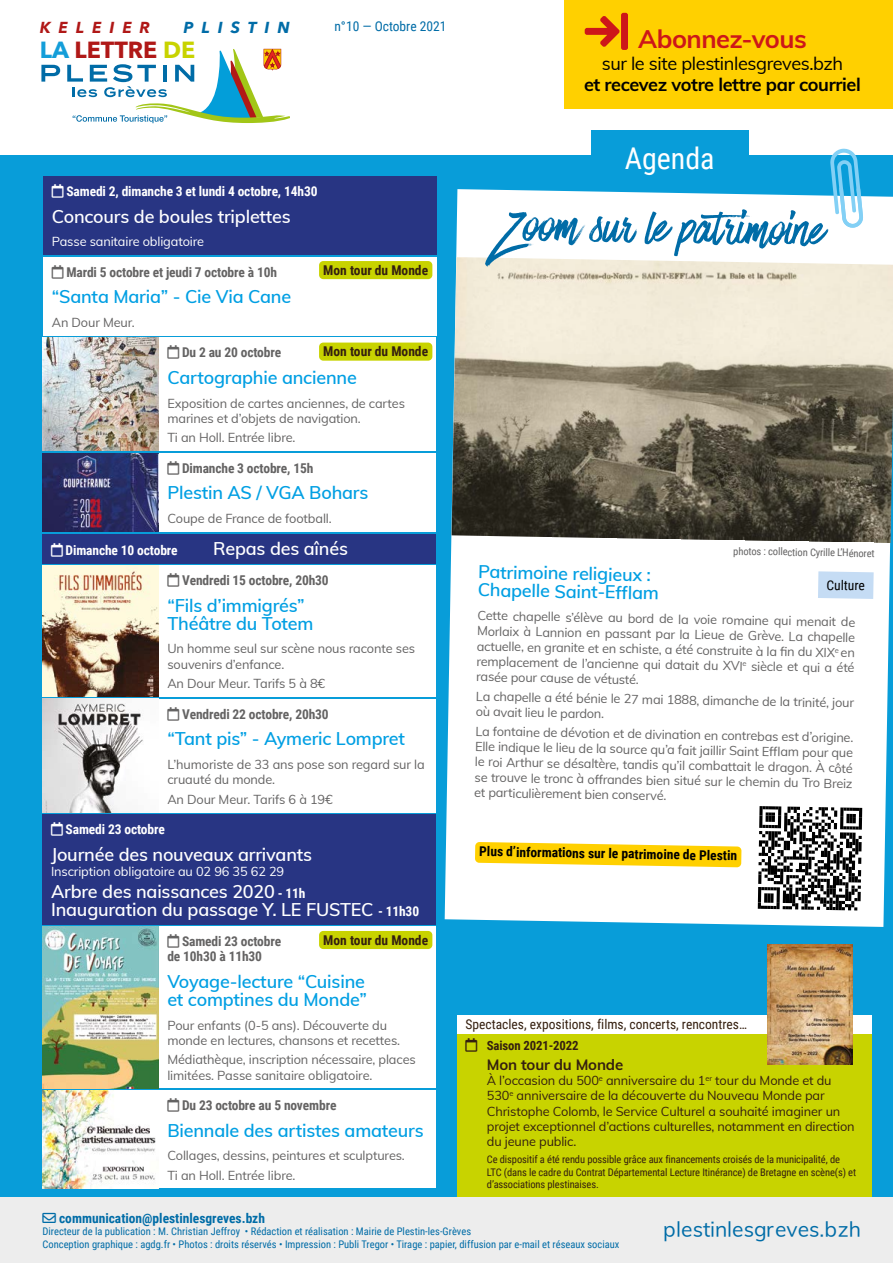
<style>
.page{position:relative;width:893px;height:1263px;background:#fff}
.page>*{position:absolute;margin:0;border:0;box-sizing:border-box;transform-origin:0 0}
.t1{font:55.2px "Have Heart One";color:#006ca7}
.t2{font:30px "Roboto Condensed";color:#fff}
.t3{font:700 25.35px "Muli";letter-spacing:-.02em;color:#cd1719}
.t4{font:700 23.25px "Avenir Next";color:#b01817}
.t5{font:21px "Font Awesome 5 Pro";color:#006ca7}
.t6{font:700 18.15px "Muli";letter-spacing:-.02em;color:#000}
.t7{font:18.15px "Muli";letter-spacing:-.02em;color:#000}
.t8{font:600 18px/18px "Muli";letter-spacing:-.01em;color:#009fe3}
.t9{font:600 18px/18px "Muli";letter-spacing:-.01em;color:#fff}
.t10{font:italic 700 15.9px "Avenir Next";letter-spacing:.5em;color:#b01817}
.t11{font:italic 700 15.9px "Avenir Next";letter-spacing:.5em;color:#006ca7}
.t12{font:700 15px "Muli";letter-spacing:-.01em;color:#341f0f}
.t13{font:700 13.5px/15px "Roboto Condensed";letter-spacing:-.01em;color:#646363}
.t14{font:700 13.5px "Roboto Condensed";letter-spacing:-.01em;color:#fff}
.t15{font:13.5px "Roboto Condensed";color:#341f0f}
.t16{font:700 13.5px "Roboto Condensed";color:#000}
.t17{font:700 13.5px "Roboto Condensed";color:#341f0f}
.t18{font:700 13.5px "Roboto Condensed";color:#006ca7}
.t19{font:13.5px "Roboto Condensed";color:#006ca7}
.t20{font:13.5px "Roboto Condensed";color:#000}
.t21{font:12.75px/15.3px "Muli";letter-spacing:-.01em;color:#646363}
.t22{font:12.75px/15.3px "Muli";letter-spacing:-.01em;color:#341f0f}
.t23{font:12.75px "Muli";letter-spacing:-.01em;color:#fff}
.t24{font:700 12.75px "Roboto Condensed";letter-spacing:-.01em;color:#341f0f}
.t25{font:10.5px/12.6px "Roboto Condensed";color:#006ca7}
.t26{font:10.5px/12.6px "Roboto Condensed";letter-spacing:-.01em;color:#341f0f}
.t27{font:10.5px "Roboto Condensed";color:#646363}
.s1{color:#149ed9}
.s2{color:#c8d300}
.s3{font-family:"Roboto Condensed";font-weight:700;font-size:13.5px}
</style>
<div class="page">
<div style="left:0;top:1196px;width:893px;height:67px;background:#ededed"></div>
<div style="left:0;top:155px;width:893px;height:1041px;background:#089dd9"></div>
<svg style="left:41px;top:65px;width:19px;height:17px"></svg>
<svg style="left:67px;top:49px;width:223px;height:74px"></svg>
<div style="left:565px;top:0;width:328px;height:108px;background:#ffd000"></div>
<svg style="left:585px;top:13px;width:43px;height:37px"></svg>
<div style="left:591px;top:131px;width:158px;height:55px;background:#089dd9"></div>
<div style="left:445px;top:189px;width:448px;height:738px;background:#fff"></div>
<svg style="left:818px;top:571px;width:56px;height:28px;background:#c8def4"></svg>
<img style="left:452px;top:257px;width:441px;height:286px">
<svg style="left:830px;top:148px;width:33px;height:80px"></svg>
<svg style="left:475px;top:793px;width:400px;height:130px;background:#e2dec8"></svg>
<div style="left:43px;top:566px;width:393px;height:131px;background:#fff"></div>
<div style="left:43px;top:453px;width:393px;height:78px;background:#fff"></div>
<div style="left:43px;top:699px;width:393px;height:113px;background:#fff"></div>
<div style="left:43px;top:257px;width:394px;height:78px;background:#fff"></div>
<div style="left:43px;top:338px;width:393px;height:113px;background:#fff"></div>
<div style="left:43px;top:534px;width:393px;height:29px;background:#283583"></div>
<div style="left:43px;top:177px;width:394px;height:78px;background:#283583"></div>
<img style="left:43px;top:566px;width:116px;height:131px">
<img style="left:43px;top:453px;width:116px;height:78px">
<img style="left:43px;top:699px;width:100px;height:113px">
<img style="left:43px;top:338px;width:116px;height:113px">
<div style="left:43px;top:927px;width:393px;height:161px;background:#fff"></div>
<img style="left:43px;top:927px;width:116px;height:161px">
<div style="left:43px;top:1090px;width:393px;height:98px;background:#fff"></div>
<img style="left:43px;top:1090px;width:113px;height:98px">
<div style="left:43px;top:814px;width:393px;height:110px;background:#283583"></div>
<div style="left:457px;top:1015px;width:415px;height:181px;background:#c8d300"></div>
<div style="left:457px;top:1015px;width:415px;height:18px;background:#fff"></div>
<div style="left:319px;top:261px;width:113px;height:18px;background:#c8d300;border-radius:4px"></div>
<div style="left:319px;top:343px;width:113px;height:18px;background:#c8d300;border-radius:4px"></div>
<div style="left:319px;top:931px;width:113px;height:18px;background:#c8d300;border-radius:4px"></div>
<img style="left:767px;top:944px;width:85px;height:120px">
<p class="t10" style="left:40px;top:13px;width:112px">KELEIER</p>
<p class="t11" style="left:183px;top:13px;width:108px">PLISTIN</p>
<p class="t19" style="left:334px;top:17px;width:114px">n°10 — Octobre 2021</p>
<h3 class="t4" style="left:40px;top:30px;width:157px"><span class="s1">LA</span> LETTRE <span class="s2">DE</span></h3>
<p class="t14" style="left:52px;top:182px;width:267px">●■ Samedi 2, dimanche 3 et lundi 4 octobre, 14h30</p>
<h3 class="t9" style="left:52px;top:206px;width:241px">Concours de boules triplettes</h3>
<p class="t23" style="left:52px;top:233px;width:154px">Passe sanitaire obligatoire</p>
<p class="t17" style="left:323px;top:261px;width:106px">Mon tour du Monde</p>
<p class="t13" style="left:52px;top:264px;width:227px">●■ Mardi 5 octobre et jeudi 7 octobre à 10h</p>
<h3 class="t8" style="left:52px;top:287px;width:241px">“Santa Maria” - Cie Via Cane</h3>
<p class="t21" style="left:52px;top:314px;width:85px">An Dour Meur.</p>
<p class="t13" style="left:167px;top:344px;width:115px">●■ Du 2 au 20 octobre</p>
<h3 class="t8" style="left:167px;top:367px;width:191px">Cartographie ancienne</h3>
<p class="t21" style="left:167px;top:395px;width:239px">Exposition de cartes anciennes, de cartes marines et d’objets de navigation.</p>
<p class="t21" style="left:167px;top:430px;width:130px">Ti an Holl. Entrée libre.</p>
<p class="t17" style="left:323px;top:342px;width:106px">Mon tour du Monde</p>
<p class="t13" style="left:167px;top:460px;width:148px">●■ Dimanche 3 octobre, 15h</p>
<h3 class="t8" style="left:167px;top:483px;width:203px">Plestin AS / VGA Bohars</h3>
<p class="t21" style="left:167px;top:510px;width:166px">Coupe de France de football.</p>
<p class="t14" style="left:51px;top:541px;width:128px">●■ Dimanche 10 octobre</p>
<h3 class="t9" style="left:213px;top:539px;width:136px">Repas des aînés</h3>
<p class="t13" style="left:167px;top:572px;width:163px">●■ Vendredi 15 octobre, 20h30</p>
<h3 class="t8" style="left:167px;top:595px;width:148px">“Fils d’immigrés”<br>Théâtre du Totem</h3>
<p class="t21" style="left:167px;top:641px;width:249px">Un homme seul sur scène nous raconte ses souvenirs d’enfance.</p>
<p class="t21" style="left:167px;top:675px;width:159px">An Dour Meur. Tarifs 5 à 8€</p>
<p class="t13" style="left:167px;top:706px;width:163px">●■ Vendredi 22 octobre, 20h30</p>
<h3 class="t8" style="left:167px;top:729px;width:239px">“Tant pis” - Aymeric Lompret</h3>
<p class="t21" style="left:167px;top:756px;width:259px">L’humoriste de 33 ans pose son regard sur la cruauté du monde.</p>
<p class="t21" style="left:167px;top:791px;width:167px">An Dour Meur. Tarifs 6 à 19€</p>
<p class="t14" style="left:51px;top:820px;width:115px">●■ Samedi 23 octobre</p>
<h3 class="t9" style="left:51px;top:844px;width:263px">Journée des nouveaux arrivants</h3>
<p class="t23" style="left:51px;top:862px;width:235px">Inscription obligatoire au 02 96 35 62 29</p>
<h3 class="t9" style="left:51px;top:882px;width:370px">Arbre des naissances 2020 <span class="s3">- 11h<br></span>Inauguration du passage Y. LE FUSTEC <span class="s3">- 11h30</span></h3>
<p class="t13" style="left:167px;top:933px;width:115px">●■ Samedi 23 octobre de 10h30 à 11h30</p>
<h3 class="t8" style="left:167px;top:971px;width:201px">Voyage-lecture “Cuisine et comptines du Monde”</h3>
<p class="t21" style="left:167px;top:1017px;width:234px">Pour enfants (0-5 ans). Découverte du monde en lectures, chansons et recettes.</p>
<p class="t21" style="left:167px;top:1051px;width:250px">Médiathèque, inscription nécessaire, places limitées. Passe sanitaire obligatoire.</p>
<p class="t13" style="left:167px;top:1097px;width:171px">●■ Du 23 octobre au 5 novembre</p>
<h3 class="t8" style="left:167px;top:1120px;width:258px">Biennale des artistes amateurs</h3>
<p class="t21" style="left:167px;top:1145px;width:239px;line-height:19.5px">Collages, dessins, peintures et sculptures.<br>Ti an Holl. Entrée libre.</p>
<p class="t17" style="left:323px;top:930px;width:106px">Mon tour du Monde</p>
<h3 class="t3" style="left:638px;top:20px;width:170px">Abonnez-vous</h3>
<h3 class="t7" style="left:602px;top:50px;width:243px">sur le site plestinlesgreves.bzh</h3>
<h3 class="t6" style="left:584px;top:72px;width:278px">et recevez votre lettre par courriel</h3>
<h2 class="t2" style="left:625px;top:137px;width:91px">Agenda</h2>
<h1 class="t1" style="left:498px;top:194px;width:327px;rotate:1deg">Zoom sur le patrimoine</h1>
<p class="t27" style="left:733px;top:543px;width:143px;rotate:1deg">photos : collection Cyrille L’Hénoret</p>
<h3 class="t8" style="left:478px;top:562px;width:183px;rotate:1deg">Patrimoine religieux :<br>Chapelle Saint-Effl am</h3>
<p class="t21" style="left:478px;top:607px;width:380px;text-align:justify;rotate:1deg">Cette chapelle s’élève au bord de la voie romaine qui menait de Morlaix à Lannion en passant par la Lieue de Grève. La chapelle actuelle, en granite et en schiste, a été construite à la fi n du XIX<sup>e</sup> en remplacement de l’ancienne qui datait du XVI<sup>e</sup> siècle et qui a été rasée pour cause de vétusté.</p>
<p class="t21" style="left:476px;top:688px;width:380px;rotate:1deg">La chapelle a été bénie le 27 mai 1888, dimanche de la trinité, jour où avait lieu le pardon.</p>
<p class="t21" style="left:476px;top:723px;width:380px;text-align:justify;rotate:1deg">La fontaine de dévotion et de divination en contrebas est d’origine.<br>Elle indique le lieu de la source qu’a fait jaillir Saint Effl am pour que le roi Arthur se désaltère, tandis qu’il combattait le dragon. À côté se trouve le tronc à offrandes bien situé sur le chemin du Tro Breiz et particulièrement bien conservé.</p>
<p class="t20" style="left:827px;top:575px;width:40px;rotate:1deg">Culture</p>
<p class="t16" style="left:480px;top:842px;width:259px;rotate:1deg">Plus d’informations sur le patrimoine de Plestin</p>
<p class="t15" style="left:466px;top:1015px;width:283px">Spectacles, expositions, films, concerts, rencontres…</p>
<p class="t24" style="left:466px;top:1036px;width:115px">●■ Saison 2021-2022</p>
<p class="t12" style="left:487px;top:1053px;width:138px">Mon tour du Monde</p>
<p class="t22" style="left:487px;top:1072px;width:369px">À l’occasion du 500<sup>e</sup> anniversaire du 1<sup>er</sup> tour du Monde et du 530<sup>e</sup> anniversaire de la découverte du Nouveau Monde par Christophe Colomb, le Service Culturel a souhaité imaginer un projet exceptionnel d’actions culturelles, notamment en direction du jeune public.</p>
<p class="t26" style="left:487px;top:1153px;width:371px">Ce dispositif a été rendu possible grâce aux financements croisés de la municipalité, de<br>LTC (dans le cadre du Contrat Départemental Lecture Itinérance) de Bretagne en scène(s) et d’associations plestinaises.</p>
<p class="t18" style="left:43px;top:1208px;width:224px">■❖●□ communication@plestinlesgreves.bzh</p>
<p class="t25" style="left:43px;top:1225px;width:578px">Directeur de la publication : M. Christian Jeffroy • Rédaction et réalisation : Mairie de Plestin-les-Grèves<br>Conception graphique : agdg.fr • Photos : droits réservés • Impression : Publi Tregor • Tirage : papier, diffusion par e-mail et réseaux sociaux</p>
<h3 class="t5" style="left:676px;top:1220px;width:79px">● ▲▼■● ▲</h3>
</div>
